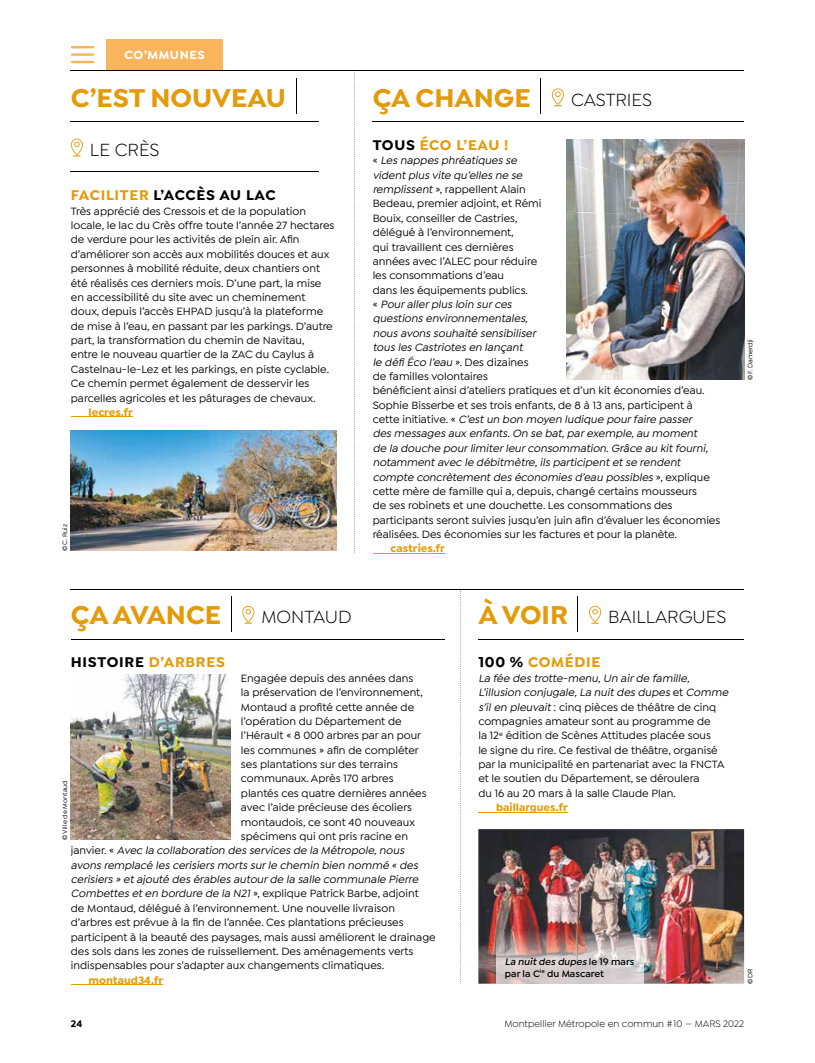
<style>
.page{position:relative;width:815px;height:1063px;background:#fff}
.page>*{position:absolute;margin:0;border:0;box-sizing:border-box;transform-origin:0 0}
.t1{font:700 27.5px "Isidora Sans";color:#e49b0a}
.t2{font:18.75px "Isidora Sans";color:#000}
.t3{font:700 15px "Isidora Sans";letter-spacing:.05em;color:#000}
.t4{font:700 15px "Isidora Sans";letter-spacing:.05em;color:#e49b0a}
.t5{font:700 12.5px "Isidora Sans";letter-spacing:.05em;color:#fff}
.t6{font:500 11.25px/14.4px "Isidora Sans";color:#000}
.t7{font:italic 500 11.25px "Isidora Sans";color:#000}
.t8{font:700 11.25px "Isidora Sans";color:#e49b0a}
.t9{font:600 10px/11.9px "Isidora Sans";color:#000}
.t10{font:10px "Isidora Sans";color:#000}
.t11{font:700 10px "Isidora Sans";color:#000}
.t12{font:500 6.88px "Isidora Sans";color:#000}
.s1{color:#e49b0a}
.s2{color:#000}
.s3{font-style:italic}
.s4{font-style:normal}
</style>
<div class="page">
<hr style="left:71px;top:46px;width:23px;height:2px;background:#f9b55c">
<hr style="left:71px;top:53px;width:23px;height:3px;background:#f9b55c">
<hr style="left:71px;top:61px;width:23px;height:2px;background:#f9b55c">
<div style="left:106px;top:39px;width:117px;height:32px;background:#f9b55c"></div>
<hr style="left:71px;top:70px;width:673px;height:1px;background:#000">
<hr style="left:71px;top:121px;width:248px;height:1px;background:#000">
<hr style="left:373px;top:121px;width:371px;height:1px;background:#000">
<hr style="left:71px;top:171px;width:248px;height:1px;background:#000">
<svg style="left:354px;top:71px;width:1px;height:481px"></svg>
<svg style="left:71px;top:139px;width:12px;height:18px"></svg>
<svg style="left:552px;top:88px;width:12px;height:18px"></svg>
<hr style="left:296px;top:78px;width:1px;height:36px;background:#000">
<hr style="left:541px;top:78px;width:1px;height:36px;background:#000">
<hr style="left:373px;top:553px;width:72px;height:1px;background:#e49b0a">
<hr style="left:71px;top:417px;width:62px;height:1px;background:#e49b0a">
<svg style="left:460px;top:590px;width:1px;height:394px"></svg>
<hr style="left:71px;top:589px;width:673px;height:1px;background:#000">
<hr style="left:71px;top:639px;width:374px;height:1px;background:#000">
<hr style="left:478px;top:639px;width:266px;height:1px;background:#000">
<svg style="left:242px;top:606px;width:12px;height:18px"></svg>
<svg style="left:589px;top:606px;width:12px;height:18px"></svg>
<hr style="left:231px;top:596px;width:1px;height:36px;background:#000">
<hr style="left:578px;top:596px;width:1px;height:36px;background:#000">
<hr style="left:71px;top:985px;width:92px;height:1px;background:#e49b0a">
<hr style="left:478px;top:812px;width:89px;height:1px;background:#e49b0a">
<img style="left:478px;top:829px;width:266px;height:155px">
<img style="left:496px;top:929px;width:147px;height:55px">
<img style="left:71px;top:430px;width:266px;height:121px">
<img style="left:71px;top:675px;width:159px;height:165px">
<img style="left:567px;top:140px;width:177px;height:240px">
<p class="t5" style="left:125px;top:47px;width:82px">CO’MMUNES</p>
<h1 class="t1" style="left:71px;top:81px;width:217px">C’EST NOUVEAU</h1>
<h2 class="t2" style="left:90px;top:139px;width:71px">LE CRÈS</h2>
<h3 class="t3" style="left:71px;top:186px;width:206px"><span class="s1">FACILITER</span> L’ACCÈS AU LAC</h3>
<p class="t6" style="left:71px;top:204px;width:265px">Très apprécié des Cressois et de la population locale, le lac du Crès offre toute l’année 27 hectares de verdure pour les activités de plein air. Afin d’améliorer son accès aux mobilités douces et aux personnes à mobilité réduite, deux chantiers ont été réalisés ces derniers mois. D’une part, la mise en accessibilité du site avec un cheminement doux, depuis l’accès EHPAD jusqu’à la plateforme de mise à l’eau, en passant par les parkings. D’autre part, la transformation du chemin de Navitau, entre le nouveau quartier de la ZAC du Caylus à Castelnau-le-Lez et les parkings, en piste cyclable.<br>Ce chemin permet également de desservir les parcelles agricoles et les pâturages de chevaux.</p>
<p class="t8" style="left:89px;top:405px;width:46px">lecres.fr</p>
<p class="t12" style="left:61px;top:551px;width:28px;rotate:-90deg">©C. Ruiz</p>
<h1 class="t1" style="left:373px;top:81px;width:160px">ÇA CHANGE</h1>
<h2 class="t2" style="left:571px;top:89px;width:83px">CASTRIES</h2>
<h3 class="t4" style="left:373px;top:136px;width:137px"><span class="s2">TOUS</span> ÉCO L’EAU !</h3>
<p class="t6" style="left:373px;top:153px;width:349px">« <span class="s3">Les nappes phréatiques se<br>videntplus vite qu’elles ne se<br>remplissent</span>», rappellent Alain<br>Bedeau, premier adjoint, et Rémi<br>Bouix, conseiller de Castries,<br>délégué à l’environnement,<br>qui travaillent ces dernières<br>années avec l’ALEC pour réduire<br>les consommations d’eau<br>dans les équipements publics.<br>« <span class="s3">Pourallerplus loin surces<br>questions environnementales,<br>nous avons souhaité sensibiliser<br>tous les Castriotes en lançant<br>le défiÉco l’eau</span> ». Des dizaines<br>de familles volontaires<br>bénéficient ainsi d’ateliers pratiques et d’un kit économies d’eau.<br>Sophie Bisserbe et ses trois enfants, de 8 à 13 ans, participent à<br>c ette i n i t i a t i ve . « <span class="s3">C’estun bon moyen ludique pourfaire passer<br>des messages aux enfants.On se bat,parexemple,au moment<br>de la douche pourlimiterleurconsommation.Grâce au kitfourni, notammentavec le débitmètre,ils participentetse rendent compte concrètementdes économies d’eau possibles</span> », ex p l i q u e cette mère de famille qui a, depuis, changé certains mousseurs<br>de ses robinets et une douchette. Les consommations des participants seront suivies jusqu’en juin afin d’évaluer les économies réalisées. Des économies sur les factures et pour la planète.</p>
<p class="t8" style="left:390px;top:542px;width:56px">castries.fr</p>
<p class="t12" style="left:746px;top:380px;width:42px;rotate:-90deg">©F. Damerdji</p>
<h1 class="t1" style="left:71px;top:598px;width:152px">ÇA AVANCE</h1>
<h2 class="t2" style="left:261px;top:607px;width:92px">MONTAUD</h2>
<h1 class="t1" style="left:478px;top:598px;width:91px">À VOIR</h1>
<h2 class="t2" style="left:608px;top:607px;width:120px">BAILLARGUES</h2>
<h3 class="t3" style="left:71px;top:653px;width:156px">HISTOIRE <span class="s1">D’ARBRES</span></h3>
<p class="t6" style="left:241px;top:671px;width:174px">Engagée depuis des années dans</p>
<p class="t6" style="left:241px;top:685px;width:183px">la préservation de l’environnement,</p>
<p class="t6" style="left:241px;top:700px;width:175px">Montaud a profité cette année de</p>
<p class="t6" style="left:241px;top:714px;width:162px">l’opération du Département de</p>
<p class="t6" style="left:241px;top:728px;width:182px">l’Hérault « 8 000 arbres par an pour</p>
<p class="t6" style="left:241px;top:743px;width:179px">les communes » afin de compléter</p>
<p class="t6" style="left:241px;top:757px;width:158px">ses plantations sur des terrains</p>
<p class="t6" style="left:241px;top:772px;width:154px">communaux. Après 170 arbres</p>
<p class="t6" style="left:241px;top:786px;width:187px">plantés ces quatre dernières années</p>
<p class="t6" style="left:241px;top:800px;width:173px">avec l’aide précieuse des écoliers</p>
<p class="t6" style="left:241px;top:815px;width:176px">montaudois, ce sont 40 nouveaux</p>
<p class="t6" style="left:241px;top:829px;width:169px">spécimens qui ont pris racine en</p>
<p class="t7" style="left:71px;top:844px;width:337px"><span class="s4">j a n v i e r. «</span> Avec la collaboration des services de la Métropole,nous</p>
<p class="t7" style="left:71px;top:859px;width:351px">avons remplacé les cerisiers morts surle chemin bien nommé « des</p>
<p class="t7" style="left:71px;top:873px;width:351px">cerisiers » etajouté des érables autourde la salle communale Pierre</p>
<p class="t6" style="left:71px;top:887px;width:349px"><span class="s3">Combettes eten bordure de la N21</span>», explique Patrick Barbe, adjoint</p>
<p class="t6" style="left:71px;top:901px;width:326px">de Montaud, délégué à l’environnement. Une nouvelle livraison</p>
<p class="t6" style="left:71px;top:915px;width:334px">d’arbres est prévue à la fin de l’année. Ces plantations précieuses</p>
<p class="t6" style="left:71px;top:930px;width:366px">participent à la beauté des paysages, mais aussi améliorent le drainage</p>
<p class="t6" style="left:71px;top:944px;width:344px">des sols dans les zones de ruissellement. Des aménagements verts</p>
<p class="t6" style="left:71px;top:958px;width:315px">indispensables pour s’adapter aux changements climatiques.</p>
<p class="t8" style="left:89px;top:973px;width:76px">montaud34.fr</p>
<h3 class="t4" style="left:478px;top:653px;width:124px"><span class="s2">100 %</span> COMÉDIE</h3>
<p class="t6" style="left:478px;top:671px;width:254px"><span class="s3">La fée des trotte-menu,Un airde famille, L’illusion conjugale,La nuitdes dupes</span> e t <span class="s3">Comme s’ilen pleuvait</span>: cinq pièces de théâtre de cinq compagnies amateur sont au programme de<br>la 12<sup>e</sup> édition de Scènes Attitudes placée sous<br>le signe du rire. Ce festival de théâtre, organisé par la municipalité en partenariat avec la FNCTA et le soutien du Département, se déroulera<br>du 16 au 20 mars à la salle Claude Plan.</p>
<p class="t8" style="left:496px;top:801px;width:73px">baillargues.fr</p>
<p class="t12" style="left:61px;top:840px;width:61px;rotate:-90deg">©Ville de Montaud</p>
<p class="t9" style="left:505px;top:955px;width:131px"><span class="s3">La nuit des dupes</span> l e 1 9 m a rs par la C<sup>ie</sup> du Mascaret</p>
<p class="t12" style="left:746px;top:984px;width:17px;rotate:-90deg">©DR</p>
<p class="t11" style="left:71px;top:1017px;width:13px">24</p>
<p class="t10" style="left:505px;top:1018px;width:241px">Montpellier Métropole en commun # 10 — MARS 2022</p>
</div>
